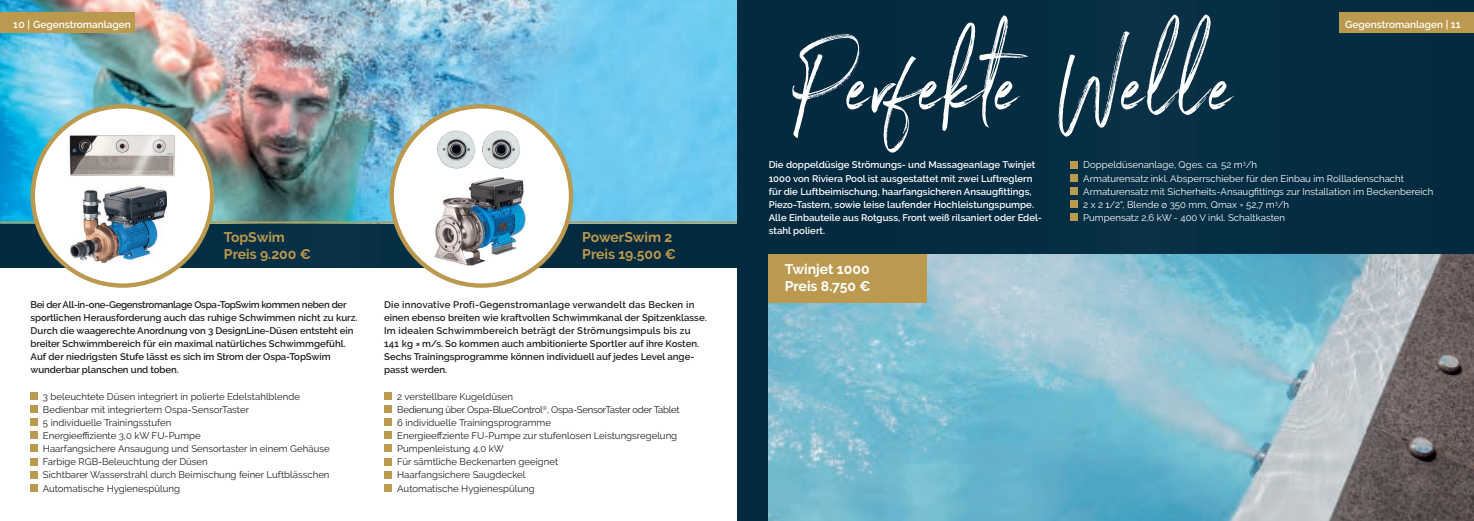
<style>
.page{position:relative;width:1474px;height:521px;background:#fff}
.page>*{position:absolute;margin:0;border:0;box-sizing:border-box;transform-origin:0 0}
.t1{font:114.71px "Northwell";letter-spacing:.005em;color:#fff;scale:.86 1}
.t2{font:700 14px/17.5px "Raleway";color:#bb994e}
.t3{font:700 14px/17.5px "Raleway";color:#fff}
.t4{font:600 10.06px "Raleway";color:#fff}
.t5{font:600 9.62px/13.1px "Raleway";color:#231f20}
.t6{font:9.62px/13.1px "Raleway";color:#231f20}
.t7{font:600 9.62px/13.1px "Raleway";color:#fff}
.t8{font:9.62px/13.1px "Raleway";color:#fff}
.s1{font-size:10.5px}
</style>
<div class="page">
<div style="left:0;top:223px;width:742px;height:45px;background:#042b40"></div>
<img style="left:0;top:0;width:737px;height:221px">
<div style="left:384px;top:392px;width:7px;height:8px;background:#bb994e"></div>
<div style="left:384px;top:405px;width:7px;height:8px;background:#bb994e"></div>
<div style="left:384px;top:418px;width:7px;height:8px;background:#bb994e"></div>
<div style="left:384px;top:431px;width:7px;height:8px;background:#bb994e"></div>
<div style="left:384px;top:445px;width:7px;height:7px;background:#bb994e"></div>
<div style="left:384px;top:458px;width:7px;height:7px;background:#bb994e"></div>
<div style="left:384px;top:471px;width:7px;height:7px;background:#bb994e"></div>
<div style="left:384px;top:484px;width:7px;height:7px;background:#bb994e"></div>
<hr style="left:0;top:221px;width:742px;height:2px;background:#bb994e">
<div style="left:33px;top:106px;width:179px;height:180px;background:#fff;border-radius:50%"></div>
<div style="left:31px;top:104px;width:183px;height:184px;border:4px solid #bb994e;border-radius:50%"></div>
<img style="left:70px;top:186px;width:96px;height:76px">
<div style="left:392px;top:106px;width:179px;height:180px;background:#fff;border-radius:50%"></div>
<div style="left:389px;top:104px;width:184px;height:184px;border:4px solid #bb994e;border-radius:50%"></div>
<div style="left:0;top:12px;width:135px;height:21px;background:#bb994e"></div>
<img style="left:69px;top:135px;width:106px;height:41px">
<img style="left:437px;top:130px;width:83px;height:38px">
<div style="left:31px;top:392px;width:7px;height:8px;background:#bb994e"></div>
<div style="left:31px;top:405px;width:7px;height:8px;background:#bb994e"></div>
<div style="left:31px;top:418px;width:7px;height:8px;background:#bb994e"></div>
<div style="left:31px;top:431px;width:7px;height:8px;background:#bb994e"></div>
<div style="left:31px;top:445px;width:7px;height:7px;background:#bb994e"></div>
<div style="left:31px;top:458px;width:7px;height:7px;background:#bb994e"></div>
<div style="left:31px;top:471px;width:7px;height:7px;background:#bb994e"></div>
<div style="left:31px;top:484px;width:7px;height:7px;background:#bb994e"></div>
<img style="left:434px;top:177px;width:91px;height:89px">
<div style="left:737px;top:0;width:736px;height:521px;background:#042c41"></div>
<div style="left:1070px;top:161px;width:7px;height:7px;background:#bb994e"></div>
<div style="left:1070px;top:174px;width:7px;height:8px;background:#bb994e"></div>
<div style="left:1070px;top:187px;width:7px;height:8px;background:#bb994e"></div>
<div style="left:1070px;top:200px;width:7px;height:8px;background:#bb994e"></div>
<div style="left:1070px;top:213px;width:7px;height:8px;background:#bb994e"></div>
<img style="left:768px;top:254px;width:705px;height:267px">
<div style="left:768px;top:254px;width:159px;height:49px;background:#bb994e"></div>
<div style="left:1338px;top:12px;width:135px;height:21px;background:#bb994e"></div>
<p class="t4" style="left:13px;top:18px;width:119px"><span class="s1">10 |</span> Gegenstromanlagen</p>
<h2 class="t2" style="left:224px;top:228px;width:89px">TopSwim<br>Preis 9.200 €</h2>
<h2 class="t2" style="left:582px;top:228px;width:95px">PowerSwim 2<br>Preis 19.500 €</h2>
<p class="t5" style="left:31px;top:298px;width:328px">Bei der All-in-one-Gegenstromanlage Ospa-TopSwim kommen neben der sportlichen Herausforderung auch das ruhige Schwimmen nicht zu kurz.<br>Durch die waagerechte Anordnung von 3 DesignLine-Düsen entsteht ein breiter Schwimmbereich für ein maximal natürliches Schwimmgefühl.<br>Auf der niedrigsten Stufe lässt es sich im Strom der Ospa-TopSwim wunderbar planschen und toben.</p>
<p class="t6" style="left:43px;top:390px;width:288px">3 beleuchtete Düsen integriert in polierte Edelstahlblende Bedienbar mit integriertem Ospa-SensorTaster<br>5 individuelle Trainingsstufen<br>Energieeffiziente 3,0 kW FU-Pumpe<br>Haarfangsichere Ansaugung und Sensortaster in einem Gehäuse Farbige RGB-Beleuchtung der Düsen<br>Sichtbarer Wasserstrahl durch Beimischung feiner Luftblässchen Automatische Hygienespülung</p>
<p class="t5" style="left:384px;top:298px;width:324px">Die innovative Profi-Gegenstromanlage verwandelt das Becken in einen ebenso breiten wie kraftvollen Schwimmkanal der Spitzenklasse.<br>Im idealen Schwimmbereich beträgt der Strömungsimpuls bis zu 141 kg × m/s. So kommen auch ambitionierte Sportler auf ihre Kosten.<br>Sechs Trainingsprogramme können individuell auf jedes Level ange&shy;passt werden.</p>
<p class="t6" style="left:397px;top:390px;width:284px">2 verstellbare Kugeldüsen<br>Bedienung über Ospa-BlueControl<sup>®</sup>, Ospa-SensorTaster oder Tablet 6 individuelle Trainingsprogramme<br>Energieeffziente FU-Pumpe zur stufenlosen Leistungsregelung Pumpenleistung 4,0 kW<br>Für sämtliche Beckenarten geeignet<br>Haarfangsichere Saugdeckel<br>Automatische Hygienespülung</p>
<h1 class="t1" style="left:794px;top:3px;width:516px">Perfekte Welle</h1>
<p class="t7" style="left:768px;top:158px;width:275px">Die doppeldüsige Strömungs- und Massageanlage Twinjet 1000 von Riviera Pool ist ausgestattet mit zwei Luftreglern für die Luftbeimischung, haarfangsicheren Ansaugfittings, Piezo-Tastern, sowie leise laufender Hochleistungspumpe.<br>Alle Einbauteile aus Rotguss, Front weiß rilsaniert oder Edel&shy;stahl poliert.</p>
<h2 class="t3" style="left:784px;top:260px;width:87px">Twinjet 1000<br>Preis 8.750 €</h2>
<p class="t4" style="left:1345px;top:18px;width:117px">Gegenstromanlagen <span class="s1">| 11</span></p>
<p class="t8" style="left:1083px;top:158px;width:352px">Doppeldüsenanlage, Qges. ca. 52 m<sup>3</sup>/h<br>Armaturensatz inkl. Absperrschieber für den Einbau im Rollladenschacht Armaturensatz mit Sicherheits-Ansaugfittings zur Installation im Beckenbereich 2 x 2 1/2“, Blende ø 350 mm, Qmax = 52,7 m<sup>3</sup>/h<br>Pumpensatz 2,6 kW - 400 V inkl. Schaltkasten</p>
</div>
